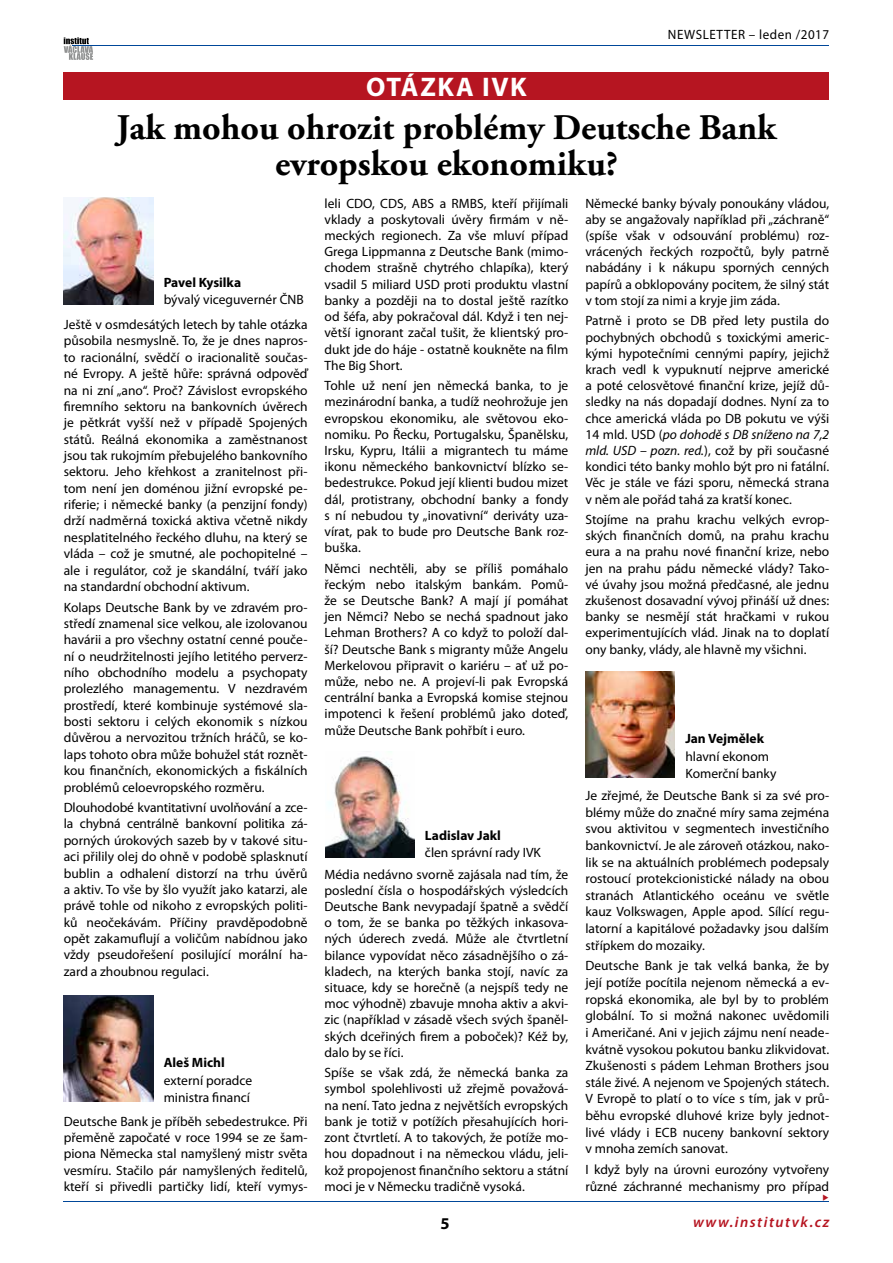
<style>
.page{position:relative;width:893px;height:1263px;background:#fff}
.page>*{position:absolute;margin:0;border:0;box-sizing:border-box;transform-origin:0 0}
.t1{font:700 36px/36px "Adobe Garamond Pro";color:#000;text-align:center}
.t2{font:700 27px "Myriad Pro";letter-spacing:.06em;color:#fff}
.t3{font:700 16.5px "Myriad Pro";color:#000}
.t4{font:italic 600 15px "Myriad Pro";letter-spacing:.1em;color:#b61521}
.t5{font:13.5px/16.2px "Myriad Pro";color:#000;text-align:justify}
.t6{font:700 13.5px "Myriad Pro";color:#000}
.t7{font:13.5px "Myriad Pro";letter-spacing:.04em;color:#000}
.s1{font-style:italic}
</style>
<div class="page">
<hr style="left:64px;top:1201px;width:765px;height:1px;background:#004799">
<svg style="left:64px;top:37px;width:29px;height:23px"></svg>
<hr style="left:72px;top:45px;width:242px;height:1px;background:#004799">
<hr style="left:149px;top:45px;width:679px;height:1px;background:#004799">
<div style="left:64px;top:72px;width:765px;height:28px;background:#b61521"></div>
<img style="left:64px;top:198px;width:89px;height:106px">
<img style="left:64px;top:996px;width:89px;height:106px">
<img style="left:585px;top:671px;width:90px;height:107px">
<img style="left:325px;top:751px;width:89px;height:106px">
<p class="t7" style="left:668px;top:27px;width:163px">NEWSLETTER – leden /2017</p>
<h2 class="t2" style="left:366px;top:72px;width:162px">OTÁZKA IVK</h2>
<h1 class="t1" style="left:117px;top:110px;width:661px">Jak mohou ohrozit problémy Deutsche Bank evropskou ekonomiku?</h1>
<p class="t6" style="left:164px;top:275px;width:79px">Pavel Kysilka</p>
<p class="t5" style="left:164px;top:292px;width:141px">bývalý viceguvernér ČNB</p>
<p class="t5" style="left:64px;top:317px;width:245px">Ještě v osmdesátých letech by tahle otázka působila nesmyslně. To, že je dnes napros&shy;to racionální, svědčí o iracionalitě součas&shy;né Evropy. A ještě hůře: správná odpověď na ni zní „ano“. Proč? Závislost evropského firemního sektoru na bankovních úvěrech je pětkrát vyšší než v případě Spojených států. Reálná ekonomika a zaměstnanost jsou tak rukojmím přebujelého bankovního sektoru. Jeho křehkost a zranitelnost při&shy;tom není jen doménou jižní evropské pe&shy;riferie; i německé banky (a penzijní fondy) drží nadměrná toxická aktiva včetně nikdy nesplatitelného řeckého dluhu, na který se vláda – což je smutné, ale pochopitelné – ale i regulátor, což je skandální, tváří jako na standardní obchodní aktivum.</p>
<p class="t5" style="left:64px;top:599px;width:245px">Kolaps Deutsche Bank by ve zdravém pro&shy;středí znamenal sice velkou, ale izolovanou havárii a pro všechny ostatní cenné pouče&shy;ní o neudržitelnosti jejího letitého perverz&shy;ního obchodního modelu a psychopaty prolezlého managementu. V nezdravém prostředí, které kombinuje systémové sla&shy;bosti sektoru i celých ekonomik s nízkou důvěrou a nervozitou tržních hráčů, se ko&shy;laps tohoto obra může bohužel stát roznět&shy;kou finančních, ekonomických a fiskálních problémů celoevropského rozměru.</p>
<p class="t5" style="left:64px;top:800px;width:245px">Dlouhodobé kvantitativní uvolňování a zce&shy;la chybná centrálně bankovní politika zá&shy;porných úrokových sazeb by v takové situ&shy;aci přilily olej do ohně v podobě splasknutí bublin a odhalení distorzí na trhu úvěrů a aktiv. To vše by šlo využít jako katarzi, ale právě tohle od nikoho z evropských politi&shy;ků neočekávám. Příčiny pravděpodobně opět zakamuflují a voličům nabídnou jako vždy pseudořešení posilující morální ha&shy;zard a zhoubnou regulaci.</p>
<p class="t6" style="left:164px;top:1055px;width:63px">Aleš Michl</p>
<p class="t5" style="left:164px;top:1072px;width:90px;line-height:17.2px">externí poradce ministra financí</p>
<p class="t5" style="left:64px;top:1113px;width:245px">Deutsche Bank je příběh sebedestrukce. Při přeměně započaté v roce 1994 se ze šam&shy;piona Německa stal namyšlený mistr světa vesmíru. Stačilo pár namyšlených ředitelů, kteří si přivedli partičky lidí, kteří vymys-</p>
<p class="t5" style="left:325px;top:195px;width:245px">leli CDO, CDS, ABS a RMBS, kteří přijímali vklady a poskytovali úvěry firmám v ně&shy;meckých regionech. Za vše mluví případ Grega Lippmanna z Deutsche Bank (mimo&shy;chodem strašně chytrého chlapíka), který vsadil 5 miliard USD proti produktu vlastní banky a později na to dostal ještě razítko od šéfa, aby pokračoval dál. Když i ten nej&shy;větší ignorant začal tušit, že klientský pro&shy;dukt jde do háje - ostatně koukněte na film The Big Short.</p>
<p class="t5" style="left:325px;top:378px;width:245px">Tohle už není jen německá banka, to je mezinárodní banka, a tudíž neohrožuje jen evropskou ekonomiku, ale světovou eko&shy;nomiku. Po Řecku, Portugalsku, Španělsku, Irsku, Kypru, Itálii a migrantech tu máme ikonu německého bankovnictví blízko se&shy;bedestrukce. Pokud její klienti budou mizet dál, protistrany, obchodní banky a fondy s ní nebudou ty „inovativní“ deriváty uza&shy;vírat, pak to bude pro Deutsche Bank roz&shy;buška.</p>
<p class="t5" style="left:325px;top:560px;width:245px">Němci nechtěli, aby se příliš pomáhalo řeckým nebo italským bankám. Pomů&shy;že se Deutsche Bank? A mají jí pomáhat jen Němci? Nebo se nechá spadnout jako Lehman Brothers? A co když to položí dal&shy;ší? Deutsche Bank s migranty může Angelu Merkelovou připravit o kariéru – ať už po&shy;může, nebo ne. A projeví-li pak Evropská centrální banka a Evropská komise stejnou impotenci k řešení problémů jako doteď, může Deutsche Bank pohřbít i euro.</p>
<p class="t6" style="left:425px;top:828px;width:78px">Ladislav Jakl</p>
<p class="t5" style="left:425px;top:845px;width:117px">člen správní rady IVK</p>
<p class="t5" style="left:325px;top:866px;width:245px">Média nedávno svorně zajásala nad tím, že poslední čísla o hospodářských výsledcích Deutsche Bank nevypadají špatně a svědčí o tom, že se banka po těžkých inkasova&shy;ných úderech zvedá. Může ale čtvrtletní bilance vypovídat něco zásadnějšího o zá&shy;kladech, na kterých banka stojí, navíc za situace, kdy se horečně (a nejspíš tedy ne moc výhodně) zbavuje mnoha aktiv a akvi&shy;zic (například v zásadě všech svých španěl&shy;ských dceřiných firem a poboček)? Kéž by, dalo by se říci.</p>
<p class="t5" style="left:325px;top:1065px;width:245px">Spíše se však zdá, že německá banka za symbol spolehlivosti už zřejmě považová&shy;na není. Tato jedna z největších evropských bank je totiž v potížích přesahujících hori&shy;zont čtvrtletí. A to takových, že potíže mo&shy;hou dopadnout i na německou vládu, jeli&shy;kož propojenost finančního sektoru a státní moci je v Německu tradičně vysoká.</p>
<p class="t5" style="left:585px;top:195px;width:245px">Německé banky bývaly ponoukány vládou, aby se angažovaly například při „záchraně“ (spíše však v odsouvání problému) roz&shy;vrácených řeckých rozpočtů, byly patrně nabádány i k nákupu sporných cenných papírů a obklopovány pocitem, že silný stát v tom stojí za nimi a kryje jim záda.</p>
<p class="t5" style="left:585px;top:313px;width:245px">Patrně i proto se DB před lety pustila do pochybných obchodů s toxickými americ&shy;kými hypotečními cennými papíry, jejichž krach vedl k vypuknutí nejprve americké a poté celosvětové finanční krize, jejíž dů&shy;sledky na nás dopadají dodnes. Nyní za to chce americká vláda po DB pokutu ve výši 14 mld. USD (<span class="s1">po dohodě s DB sníženo na 7,2 mld. USD – pozn. red.</span>), což by při současné kondici této banky mohlo být pro ni fatální.<br>Věc je stále ve fázi sporu, německá strana v něm ale pořád tahá za kratší konec.</p>
<p class="t5" style="left:585px;top:512px;width:245px">Stojíme na prahu krachu velkých evrop&shy;ských finančních domů, na prahu krachu eura a na prahu nové finanční krize, nebo jen na prahu pádu německé vlády? Tako&shy;vé úvahy jsou možná předčasné, ale jednu zkušenost dosavadní vývoj přináší už dnes: banky se nesmějí stát hračkami v rukou experimentujících vlád. Jinak na to doplatí ony banky, vlády, ale hlavně my všichni.</p>
<p class="t6" style="left:685px;top:731px;width:80px">Jan Vejmělek</p>
<p class="t5" style="left:685px;top:748px;width:93px;line-height:17.2px">hlavní ekonom<br>Komerční banky</p>
<p class="t5" style="left:585px;top:787px;width:245px;line-height:16.6px">Je zřejmé, že Deutsche Bank si za své pro&shy;blémy může do značné míry sama zejména svou aktivitou v segmentech investičního bankovnictví. Je ale zároveň otázkou, nako&shy;lik se na aktuálních problémech podepsaly rostoucí protekcionistické nálady na obou stranách Atlantického oceánu ve světle kauz Volkswagen, Apple apod. Sílící regu&shy;latorní a kapitálové požadavky jsou dalším střípkem do mozaiky.</p>
<p class="t5" style="left:585px;top:958px;width:245px;line-height:16.6px">Deutsche Bank je tak velká banka, že by její potíže pocítila nejenom německá a ev&shy;ropská ekonomika, ale byl by to problém globální. To si možná nakonec uvědomili i Američané. Ani v jejich zájmu není neade&shy;kvátně vysokou pokutou banku zlikvidovat.<br>Zkušenosti s pádem Lehman Brothers jsou stále živé. A nejenom ve Spojených státech.<br>V Evropě to platí o to více s tím, jak v prů&shy;běhu evropské dluhové krize byly jednot&shy;livé vlády i ECB nuceny bankovní sektory v mnoha zemích sanovat.</p>
<p class="t5" style="left:585px;top:1161px;width:245px;line-height:16.6px">I když byly na úrovni eurozóny vytvořeny různé záchranné mechanismy pro případ</p>
<p class="t3" style="left:440px;top:1214px;width:11px">5</p>
<p class="t4" style="left:693px;top:1213px;width:138px">www.institutvk.cz</p>
</div>
